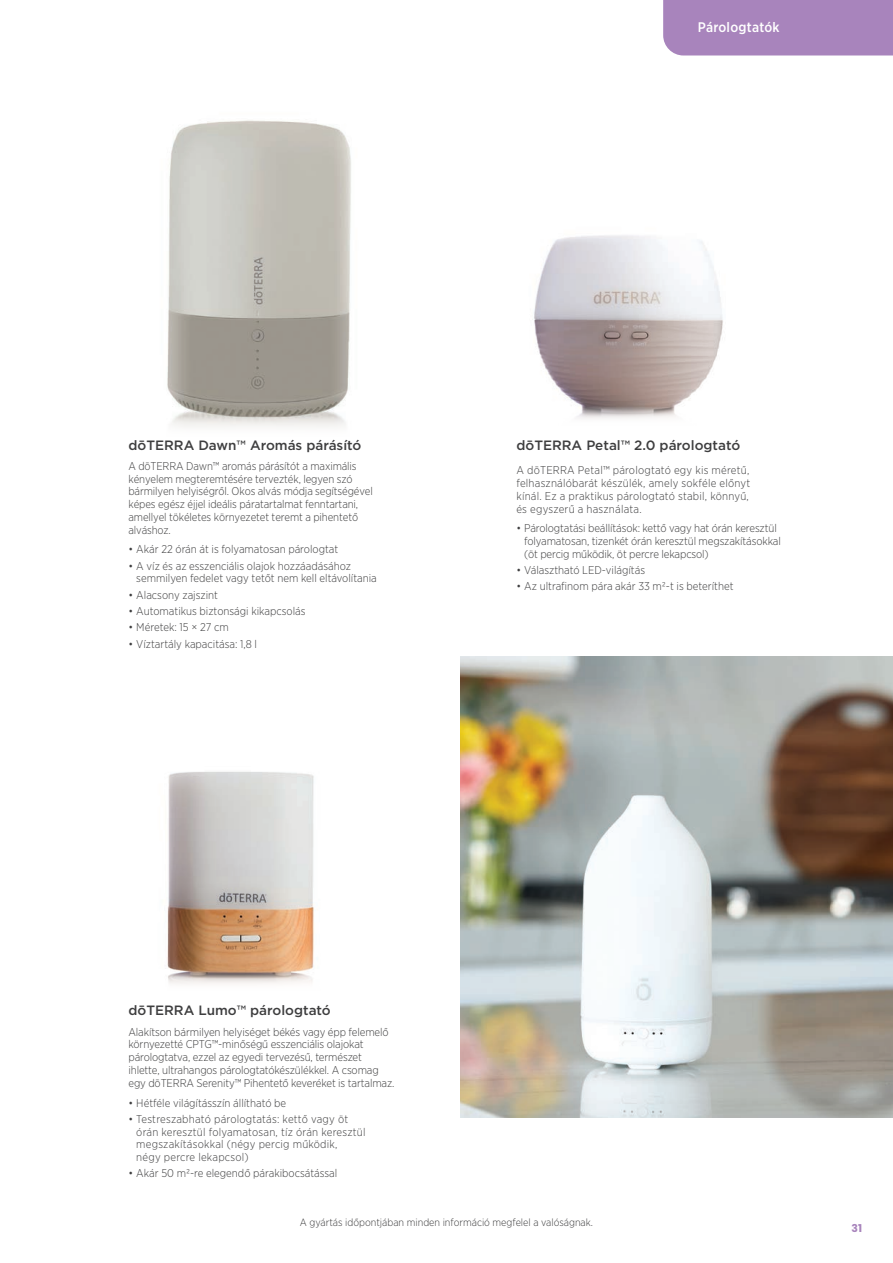
<style>
.page{position:relative;width:893px;height:1263px;background:#fff}
.page>*{position:absolute;margin:0;border:0;box-sizing:border-box;transform-origin:0 0}
.big_titles{font:500 13.95px "Gotham Narrow";letter-spacing:.02em;color:#fff}
.pg_Product_Nam{font:500 13.5px "Gotham";color:#3e3e3f}
.pg_Product_Nam-2{font:300 11.25px/12.8px "Gotham Narrow";letter-spacing:-.01em;color:#3e3e3f}
.PP_pg_description{font:300 11.25px/12.8px "Gotham Narrow";letter-spacing:-.01em;color:#3e3e3f}
.PP_pg_description-2{font:300 11.25px/12.8px "Gotham Narrow";letter-spacing:.02em;color:#3e3e3f}
.pg_Product_Nam-3{font:300 11.25px/12.8px "Gotham Narrow";letter-spacing:.02em;color:#3e3e3f}
.t1{font:700 10.8px "Poppins";color:#a884bc}
.BULLET_BODY_LIST{font:300 10.5px "Gotham Narrow";color:#3e3e3f}
</style>
<div class="page">
<img style="left:167px;top:120px;width:184px;height:307px">
<img style="left:532px;top:235px;width:191px;height:184px">
<img style="left:167px;top:772px;width:147px;height:212px">
<img style="left:460px;top:656px;width:433px;height:462px">
<div style="left:663px;top:0;width:230px;height:55px;background:#a884bc"></div>
<p class="big_titles" style="left:698px;top:18px;width:83px">Párologtatók</p>
<p class="pg_Product_Nam" style="left:128px;top:436px;width:234px">dōTERRA Dawn™ Aromás párásító</p>
<p class="PP_pg_description" style="left:128px;top:459px;width:246px">A dōTERRA Dawn™ aromás párásítót a maximális kényelem megteremtésére tervezték, legyen szó bármilyen helyiségről. Okos alvás módja segítségével képes egész éjjel ideális páratartalmat fenntartani, amellyel tökéletes környezetet teremt a pihentető alváshoz.</p>
<p class="pg_Product_Nam-2" style="left:128px;top:543px;width:211px">• Akár 22 órán át is folyamatosan párologtat</p>
<p class="pg_Product_Nam-2" style="left:136px;top:559px;width:242px;text-indent:-8px">• A víz és az esszenciális olajok hozzáadásához semmilyen fedelet vagy tetőt nem kell eltávolítania</p>
<p class="pg_Product_Nam-2" style="left:128px;top:588px;width:91px">• Alacsony zajszint</p>
<p class="pg_Product_Nam-2" style="left:128px;top:604px;width:179px">• Automatikus biztonsági kikapcsolás</p>
<p class="pg_Product_Nam-2" style="left:128px;top:621px;width:102px">• Méretek: 15 × 27 cm</p>
<p class="pg_Product_Nam-2" style="left:128px;top:637px;width:130px">• Víztartály kapacitása: 1,8 l</p>
<p class="pg_Product_Nam" style="left:516px;top:436px;width:225px">dōTERRA Petal™ 2.0 párologtató</p>
<p class="PP_pg_description-2" style="left:516px;top:464px;width:236px">A dōTERRA Petal™ párologtató egy kis méretű, felhasználóbarát készülék, amely sokféle előnyt kínál. Ez a praktikus párologtató stabil, könnyű, és egyszerű a használata.</p>
<p class="pg_Product_Nam-2" style="left:524px;top:522px;width:258px;text-indent:-8px">• Párologtatási beállítások: kettő vagy hat órán keresztül folyamatosan, tizenkét órán keresztül megszakításokkal (öt percig működik, öt percre lekapcsol)</p>
<p class="pg_Product_Nam-2" style="left:516px;top:564px;width:130px">• Választható LED-világítás</p>
<p class="pg_Product_Nam-2" style="left:516px;top:580px;width:219px">• Az ultrafinom pára akár 33 m2-t is beteríthet</p>
<p class="pg_Product_Nam" style="left:128px;top:1001px;width:204px">dōTERRA Lumo™ párologtató</p>
<p class="pg_Product_Nam-2" style="left:128px;top:1025px;width:268px">Alakítson bármilyen helyiséget békés vagy épp felemelő környezetté CPTG™-minőségű esszenciális olajokat párologtatva, ezzel az egyedi tervezésű, természet ihlette, ultrahangos párologtatókészülékkel. A csomag egy dōTERRA Serenity™ Pihentető keveréket is tartalmaz.</p>
<p class="pg_Product_Nam-2" style="left:128px;top:1096px;width:159px">• Hétféle világításszín állítható be</p>
<p class="pg_Product_Nam-3" style="left:136px;top:1112px;width:231px;text-indent:-8px">• Testreszabható párologtatás: kettő vagy öt órán keresztül folyamatosan, tíz órán keresztül megszakításokkal (négy percig működik,<br>négy percre lekapcsol)</p>
<p class="pg_Product_Nam-2" style="left:128px;top:1167px;width:210px">• Akár 50 m2-re elegendő párakibocsátással</p>
<p class="BULLET_BODY_LIST" style="left:300px;top:1215px;width:295px">A gyártás időpontjában minden információ megfelel a valóságnak.</p>
<p class="t1" style="left:851px;top:1221px;width:12px">31</p>
</div>
